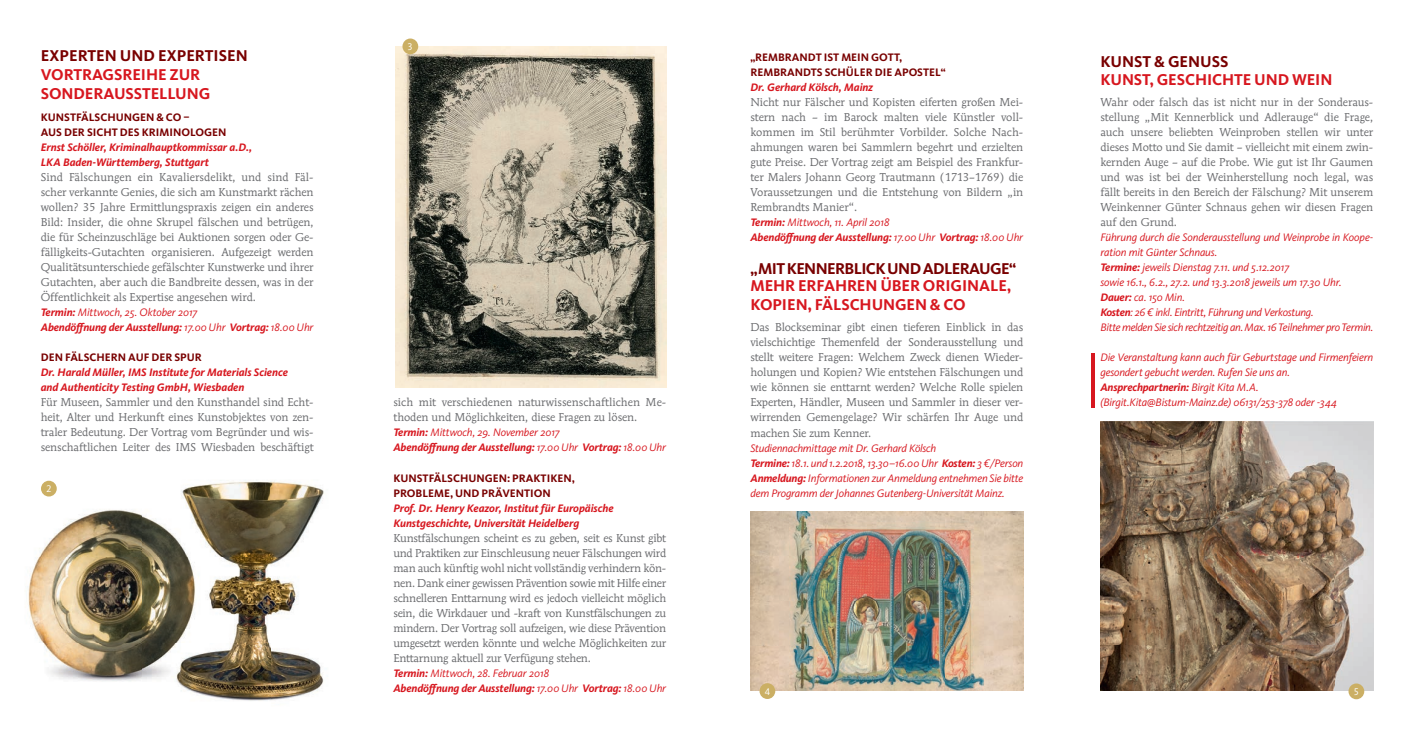
<style>
.page{position:relative;width:1414px;height:752px;background:#fff}
.page>*{position:absolute;margin:0;border:0;box-sizing:border-box;transform-origin:0 0}
.t1{font:700 16.25px/18.8px "Kievit OT";letter-spacing:-.005em;color:#d7171f}
.t2{font:700 16.25px "Kievit OT";letter-spacing:-.01em;color:#790100}
.t3{font:700 16.25px "Kievit OT";letter-spacing:-.04em;color:#790100}
.t4{font:11.25px/15px "Mendoza Roman Std";letter-spacing:-.01em;color:#6c6d70;text-align:justify}
.t5{font:italic 11.25px/15px "Kievit OT";letter-spacing:-.015em;color:#d7171f}
.t6{font:italic 700 11.25px/15px "Kievit OT";letter-spacing:-.01em;color:#d7171f}
.t7{font:700 11.25px/15px "Kievit OT";color:#790100}
.t8{font:10px "Kievit OT";color:#fff}
.s1{font-weight:400}
.s2{font-weight:700}
</style>
<div class="page">
<img style="left:27px;top:480px;width:297px;height:221px">
<img style="left:395px;top:46px;width:271px;height:341px">
<img style="left:1100px;top:421px;width:273px;height:269px">
<img style="left:750px;top:511px;width:273px;height:179px">
<div style="left:41px;top:480px;width:16px;height:16px;background:#cbaf64;border-radius:50%"></div>
<div style="left:402px;top:38px;width:16px;height:16px;background:#cbaf64;border-radius:50%"></div>
<div style="left:1348px;top:683px;width:16px;height:16px;background:#cbaf64;border-radius:50%"></div>
<div style="left:759px;top:682px;width:16px;height:16px;background:#cbaf64;border-radius:50%"></div>
<hr style="left:1091px;top:353px;width:4px;height:54px;background:#d7171f">
<p class="t8" style="left:408px;top:40px;width:6px">3</p>
<h1 class="t2" style="left:41px;top:46px;width:209px">EXPERTEN UND EXPERTISEN</h1>
<h1 class="t1" style="left:41px;top:65px;width:171px">VORTRAGSREIHE ZUR<br>SONDERAUSSTELLUNG</h1>
<p class="t7" style="left:41px;top:110px;width:187px">KUNSTFÄLSCHUNGEN &amp; CO –<br>AUS DER SICHT DES KRIMINOLOGEN</p>
<p class="t6" style="left:41px;top:140px;width:213px">Ernst Schöller, Kriminalhauptkommissar a.D.,<br>LKA Baden-Württemberg, Stuttgart</p>
<p class="t4" style="left:41px;top:170px;width:274px">Sind Fälschungen ein Kavaliersdelikt, und sind Fäl&shy;scher verkannte Genies, die sich am Kunstmarkt rächen wollen? 35 Jahre Ermittlungspraxis zeigen ein anderes Bild: Insider, die ohne Skrupel fälschen und betrügen, die für Scheinzuschläge bei Auktionen sorgen oder Ge&shy;fälligkeits-Gutachten organisieren. Aufgezeigt werden Qualitätsunterschiede gefälschter Kunstwerke und ihrer Gutachten, aber auch die Bandbreite dessen, was in der Öffentlichkeit als Expertise angesehen wird.</p>
<p class="t6" style="left:41px;top:305px;width:274px">Termin: <span class="s1">Mittwoch, 25. Oktober 2017<br></span>Abendöffnung der Ausstellung: <span class="s1">17.00 Uhr</span> Vortrag: <span class="s1">18.00 Uhr</span></p>
<p class="t7" style="left:41px;top:350px;width:163px">DEN FÄLSCHERN AUF DER SPUR</p>
<p class="t6" style="left:41px;top:365px;width:249px">Dr. Harald Müller, IMS Institute for Materials Science and Authenticity Testing GmbH, Wiesbaden</p>
<p class="t4" style="left:41px;top:394px;width:274px">Für Museen, Sammler und den Kunsthandel sind Echt&shy;heit, Alter und Herkunft eines Kunstobjektes von zen&shy;traler Bedeutung. Der Vortrag vom Begründer und wis&shy;senschaftlichen Leiter des IMS Wiesbaden beschäftigt</p>
<p class="t4" style="left:393px;top:394px;width:274px">sich mit verschiedenen naturwissenschaftlichen Me&shy;thoden und Möglichkeiten, diese Fragen zu lösen.</p>
<p class="t6" style="left:393px;top:425px;width:274px">Termin: <span class="s1">Mittwoch, 29. November 2017<br></span>Abendöffnung der Ausstellung: <span class="s1">17.00 Uhr</span> Vortrag: <span class="s1">18.00 Uhr</span></p>
<p class="t7" style="left:393px;top:470px;width:183px">KUNSTFÄLSCHUNGEN: PRAKTIKEN,<br>PROBLEME, UND PRÄVENTION</p>
<p class="t6" style="left:393px;top:500px;width:222px">Prof. Dr. Henry Keazor, Institut für Europäische<br>Kunstgeschichte, Universität Heidelberg</p>
<p class="t4" style="left:393px;top:529px;width:274px">Kunstfälschungen scheint es zu geben, seit es Kunst gibt und Praktiken zur Einschleusung neuer Fälschungen wird man auch künftig wohl nicht vollständig verhindern kön&shy;nen. Dank einer gewissen Prävention sowie mit Hilfe einer schnelleren Enttarnung wird es jedoch vielleicht möglich sein, die Wirkdauer und -kraft von Kunstfälschungen zu mindern. Der Vortrag soll aufzeigen, wie diese Prävention umgesetzt werden könnte und welche Möglichkeiten zur Enttarnung aktuell zur Verfügung stehen.</p>
<p class="t6" style="left:393px;top:665px;width:274px">Termin: <span class="s1">Mittwoch, 28. Februar 2018<br></span>Abendöffnung der Ausstellung: <span class="s1">17.00 Uhr</span> Vortrag: <span class="s1">18.00 Uhr</span></p>
<p class="t8" style="left:46px;top:482px;width:6px">2</p>
<p class="t7" style="left:750px;top:50px;width:197px">„REMBRANDT IST MEIN GOTT,<br>REMBRANDTS SCHÜLER DIE APOSTEL“</p>
<p class="t6" style="left:750px;top:80px;width:124px">Dr. Gerhard Kölsch, Mainz</p>
<p class="t4" style="left:750px;top:94px;width:274px">Nicht nur Fälscher und Kopisten eiferten großen Mei&shy;stern nach – im Barock malten viele Künstler voll&shy;kommen im Stil berühmter Vorbilder. Solche Nach&shy;ahmungen waren bei Sammlern begehrt und erzielten gute Preise. Der Vortrag zeigt am Beispiel des Frankfur&shy;ter Malers Johann Georg Trautmann (1713–1769) die Voraussetzungen und die Entstehung von Bildern „in Rembrandts Manier“.</p>
<p class="t6" style="left:750px;top:215px;width:274px">Termin: <span class="s1">Mittwoch, 11. April 2018<br></span>Abendöffnung der Ausstellung: <span class="s1">17.00 Uhr</span> Vortrag: <span class="s1">18.00 Uhr</span></p>
<h1 class="t3" style="left:750px;top:258px;width:267px">„ MIT KENNERBLICK UND ADLERAUGE“</h1>
<h1 class="t1" style="left:750px;top:276px;width:262px">MEHR ERFAHREN ÜBER ORIGINALE,<br>KOPIEN, FÄLSCHUNGEN &amp; CO</h1>
<p class="t4" style="left:750px;top:320px;width:274px">Das Blockseminar gibt einen tieferen Einblick in das vielschichtige Themenfeld der Sonderausstellung und stellt weitere Fragen: Welchem Zweck dienen Wieder&shy;holungen und Kopien? Wie entstehen Fälschungen und wie können sie enttarnt werden? Welche Rolle spielen Experten, Händler, Museen und Sammler in dieser ver&shy;wirrenden Gemengelage? Wir schärfen Ihr Auge und machen Sie zum Kenner.</p>
<p class="t5" style="left:750px;top:440px;width:274px">Studiennachmittage mit Dr. Gerhard Kölsch<br><span class="s2">Termine:</span> 18.1. und 1.2.2018, 13.30–16.00 Uhr <span class="s2">Kosten:</span> 3 €/Person <span class="s2">Anmeldung:</span> Informationen zur Anmeldung entnehmen Sie bitte dem Programm der Johannes Gutenberg-Universität Mainz.</p>
<h1 class="t2" style="left:1100px;top:52px;width:129px">KUNST &amp; GENUSS</h1>
<h1 class="t1" style="left:1100px;top:69px;width:234px">KUNST, GESCHICHTE UND WEIN</h1>
<p class="t4" style="left:1100px;top:95px;width:274px">Wahr oder falsch das ist nicht nur in der Sonderaus&shy;stellung „Mit Kennerblick und Adlerauge“ die Frage, auch unsere beliebten Weinproben stellen wir unter dieses Motto und Sie damit – vielleicht mit einem zwin&shy;kernden Auge – auf die Probe. Wie gut ist Ihr Gaumen und was ist bei der Weinherstellung noch legal, was fällt bereits in den Bereich der Fälschung? Mit unserem Weinkenner Günter Schnaus gehen wir diesen Fragen auf den Grund.</p>
<p class="t5" style="left:1100px;top:230px;width:274px">Führung durch die Sonderausstellung und Weinprobe in Koope&shy;ration mit Günter Schnaus.<br><span class="s2">Termine:</span> jeweils Dienstag 7.11. und 5.12.2017<br>sowie 16.1., 6.2., 27.2. und 13.3.2018 jeweils um 17.30 Uhr.<br><span class="s2">Dauer:</span> ca. 150 Min.<br><span class="s2">Kosten</span>: 26 € inkl. Eintritt, Führung und Verkostung.<br>Bitte melden Sie sich rechtzeitig an. Max. 16 Teilnehmer pro Termin.</p>
<p class="t5" style="left:1100px;top:350px;width:274px">Die Veranstaltung kann auch für Geburtstage und Firmenfeiern gesondert gebucht werden. Rufen Sie uns an.<br><span class="s2">Ansprechpartnerin:</span> Birgit Kita M.A. (Birgit.Kita@Bistum-Mainz.de) 06131/253-378 oder -344</p>
<p class="t8" style="left:765px;top:684px;width:7px">4</p>
<p class="t8" style="left:1354px;top:685px;width:6px">5</p>
</div>
